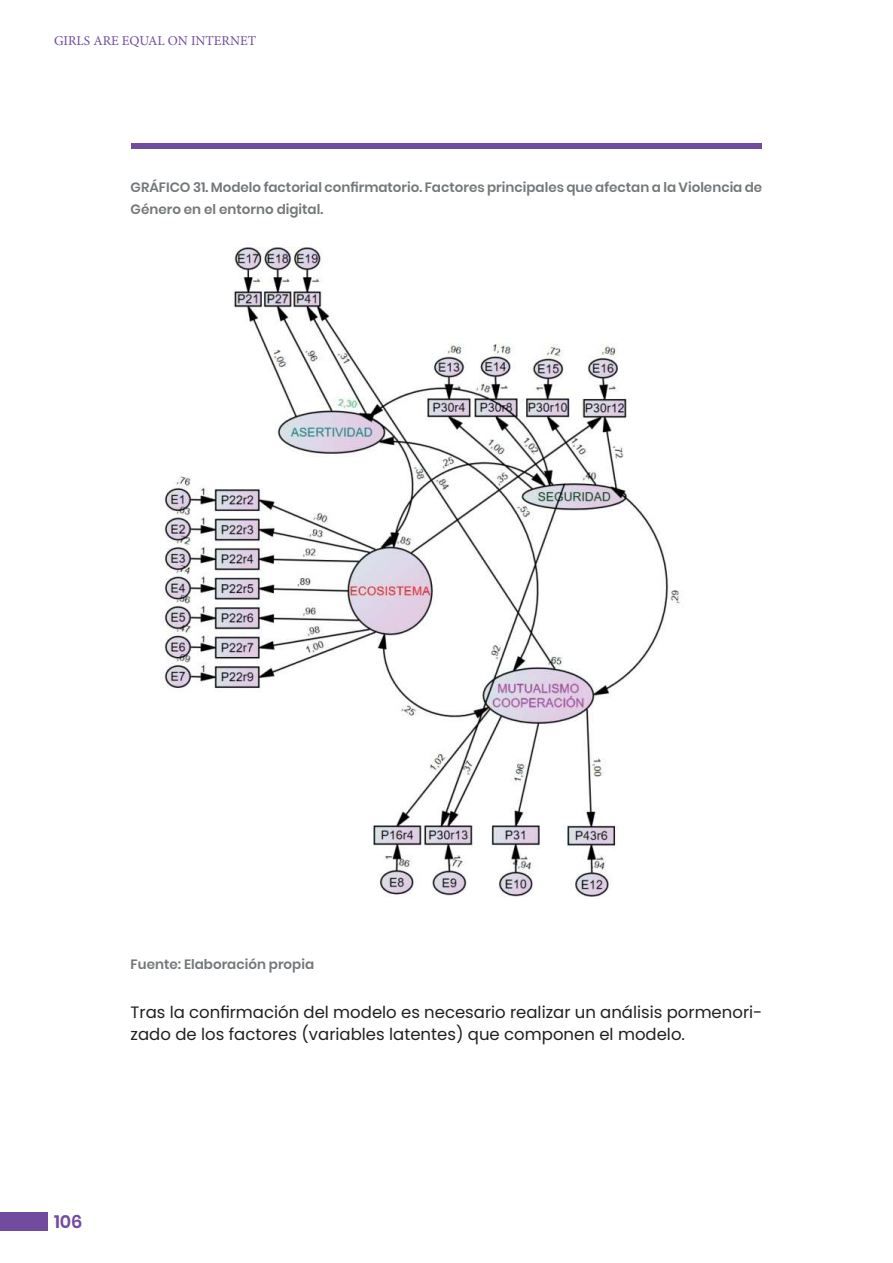
<style>
.page{position:relative;width:893px;height:1263px;background:#fff}
.page>*{position:absolute;margin:0;border:0;box-sizing:border-box;transform-origin:0 0}
.t1{font:600 18px "Poppins";color:#714b9e}
.t2{font:16.5px/21.6px "Poppins";color:#221f1f}
.t3{font:600 13.5px/21.6px "Poppins";color:#74787a}
.t4{font:13.5px "Minion Pro";color:#714b9e}
</style>
<div class="page">
<div style="left:0;top:1212px;width:47px;height:19px;background:#714b9e"></div>
<img style="left:164px;top:248px;width:516px;height:649px">
<div style="left:131px;top:143px;width:631px;height:6px;background:#714b9e"></div>
<p class="t4" style="left:54px;top:35px;width:203px">GIRLS ARE EQUAL ON INTERNET</p>
<p class="t3" style="left:131px;top:177px;width:633px">GRÁFICO 31. Modelo factorial confirmatorio. Factores principales que afectan a la Violencia de<br>Género en el entorno digital.</p>
<p class="t3" style="left:131px;top:953px;width:185px">Fuente: Elaboración propia</p>
<p class="t2" style="left:131px;top:1002px;width:633px">Tras la confirmación del modelo es necesario realizar un análisis pormenori&shy;zado de los factores (variables latentes) que componen el modelo.</p>
<h1 class="t1" style="left:54px;top:1211px;width:30px">106</h1>
</div>
